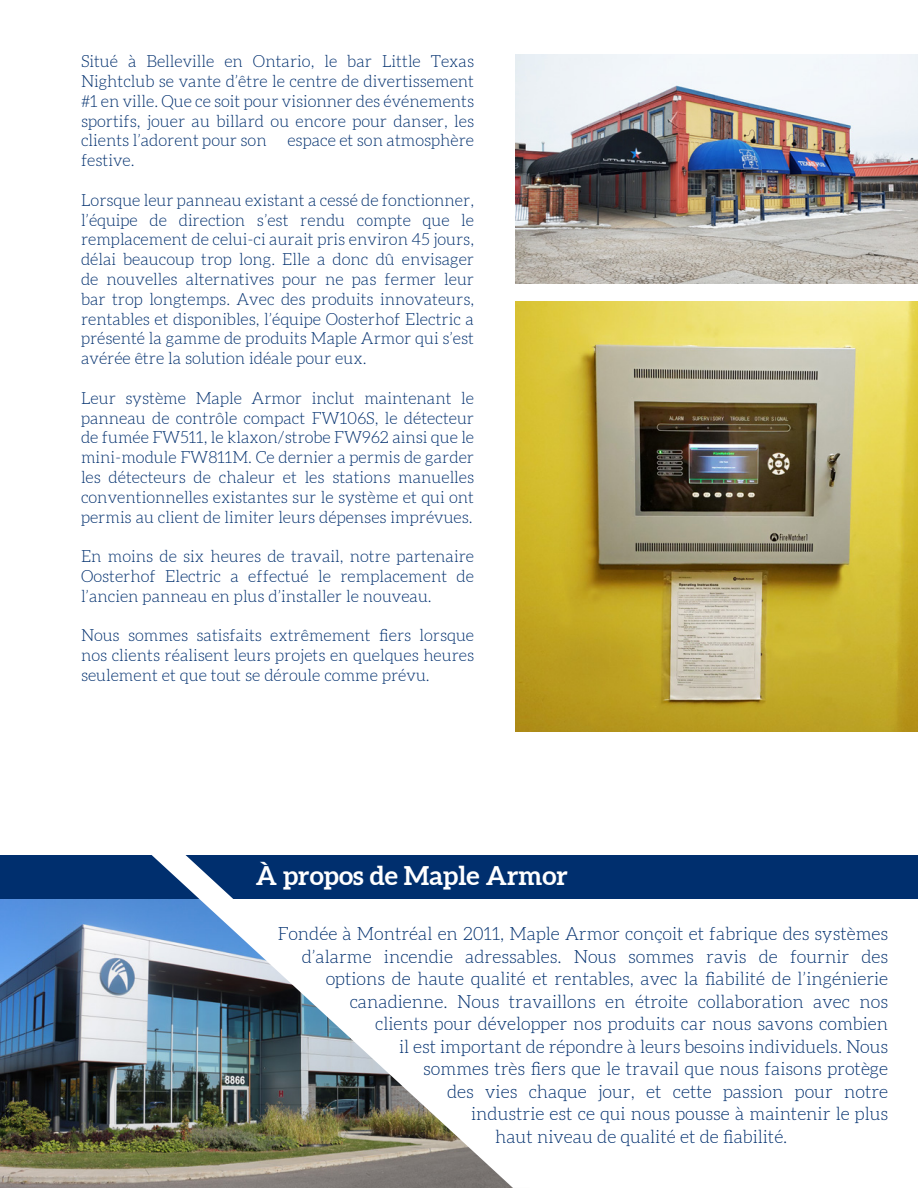
<style>
.page{position:relative;width:918px;height:1188px;background:#fff}
.page>*{position:absolute;margin:0;border:0;box-sizing:border-box;transform-origin:0 0}
.t1{font:700 26.25px "Aleo";color:#fff}
.t2{font:300 18px "Aleo";color:#002f6e}
.t3{font:300 16.5px/19.8px "Aleo";color:#002f6e;text-align:justify}
</style>
<div class="page">
<img style="left:0;top:899px;width:148px;height:289px">
<div style="left:0;top:856px;width:918px;height:43px;background:#002f6e"></div>
<img style="left:148px;top:855px;width:399px;height:333px">
<img style="left:515px;top:55px;width:403px;height:228px">
<img style="left:515px;top:301px;width:403px;height:430px">
<p class="t3" style="left:81px;top:53px;width:395px">Situé à Belleville en Ontario, le bar Little Texas Nightclub se vante d’être le centre de divertissement #1 en ville. Que ce soit pour visionner des événements sportifs, jouer au billard ou encore pour danser, les clients l’adorent pour son</p>
<p class="t3" style="left:287px;top:132px;width:188px">espace et son atmosphère</p>
<p class="t3" style="left:81px;top:152px;width:55px">festive.</p>
<p class="t3" style="left:81px;top:191px;width:395px">Lorsque leur panneau existant a cessé de fonctionner, l’équipe de direction s’est rendu compte que le remplacement de celui-ci aurait pris environ 45 jours, délai beaucoup trop long. Elle a donc dû envisager de nouvelles alternatives pour ne pas fermer leur bar trop longtemps. Avec des produits innovateurs, rentables et disponibles, l’équipe Oosterhof Electric a présenté la gamme de produits Maple Armor qui s’est avérée être la solution idéale pour eux.</p>
<p class="t3" style="left:81px;top:389px;width:395px">Leur système Maple Armor inclut maintenant le panneau de contrôle compact FW106S, le détecteur de fumée FW511, le klaxon/strobe FW962 ainsi que le mini-module FW811M. Ce dernier a permis de garder les détecteurs de chaleur et les stations manuelles conventionnelles existantes sur le système et qui ont permis au client de limiter leurs dépenses imprévues.</p>
<p class="t3" style="left:81px;top:548px;width:395px">En moins de six heures de travail, notre partenaire Oosterhof Electric a effectué le remplacement de l’ancien panneau en plus d’installer le nouveau.</p>
<p class="t3" style="left:81px;top:627px;width:395px">Nous sommes satisfaits extrêmement fiers lorsque nos clients réalisent leurs projets en quelques heures seulement et que tout se déroule comme prévu.</p>
<h1 class="t1" style="left:256px;top:860px;width:314px">À propos de Maple Armor</h1>
<p class="t2" style="left:278px;top:924px;width:612px">Fondée à Montréal en 2011, Maple Armor conçoit et fabrique des systèmes</p>
<p class="t2" style="left:302px;top:946px;width:588px">d’alarme incendie adressables. Nous sommes ravis de fournir des</p>
<p class="t2" style="left:326px;top:969px;width:564px">options de haute qualité et rentables, avec la fiabilité de l’ingénierie</p>
<p class="t2" style="left:350px;top:991px;width:540px">canadienne. Nous travaillons en étroite collaboration avec nos</p>
<p class="t2" style="left:375px;top:1014px;width:514px">clients pour développer nos produits car nous savons combien</p>
<p class="t2" style="left:399px;top:1036px;width:491px">il est important de répondre à leurs besoins individuels. Nous</p>
<p class="t2" style="left:423px;top:1059px;width:467px">sommes très fiers que le travail que nous faisons protège</p>
<p class="t2" style="left:447px;top:1081px;width:442px">des vies chaque jour, et cette passion pour notre</p>
<p class="t2" style="left:471px;top:1104px;width:419px">industrie est ce qui nous pousse à maintenir le plus</p>
<p class="t2" style="left:495px;top:1126px;width:294px">haut niveau de qualité et de fiabilité.</p>
</div>
